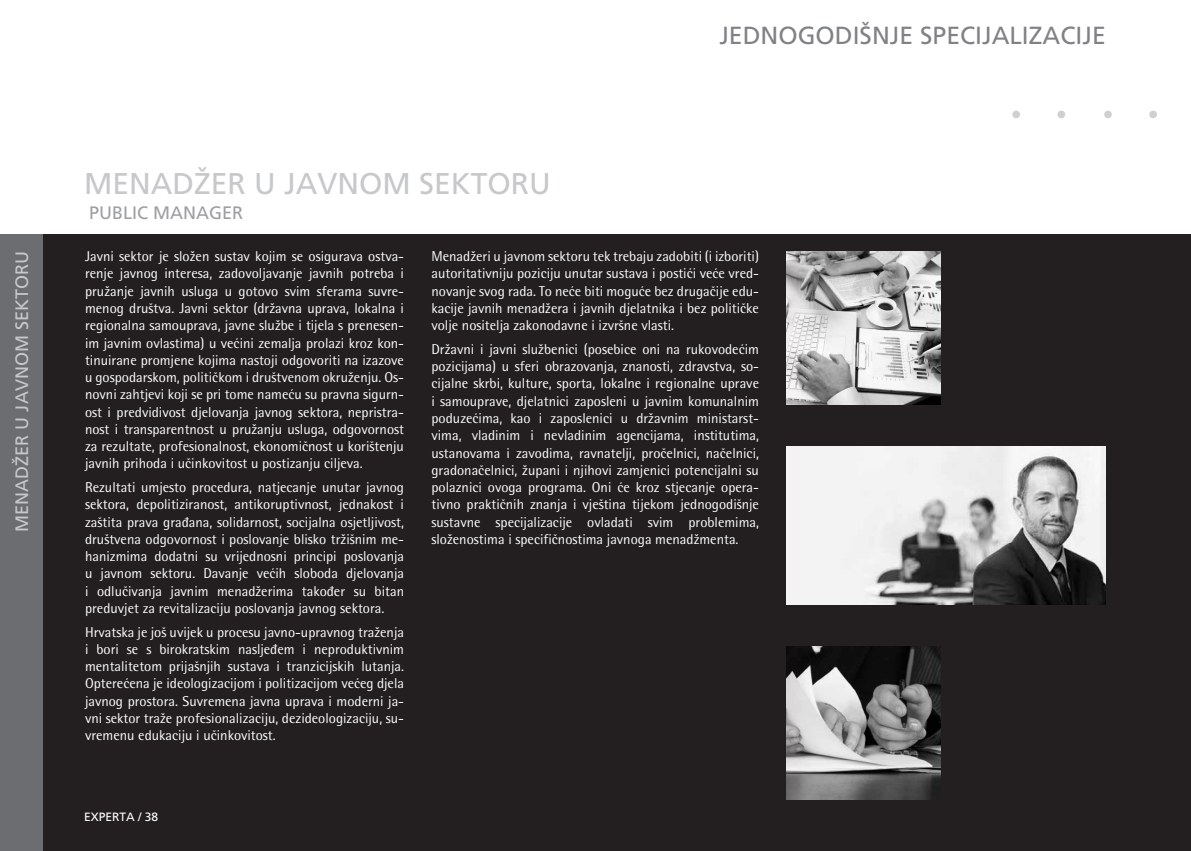
<style>
.page{position:relative;width:1191px;height:851px;background:#fff}
.page>*{position:absolute;margin:0;border:0;box-sizing:border-box;transform-origin:0 0}
.t1{font:30px "Frutiger Roman";color:#c7c8ca}
.t2{font:24.75px "Frutiger Roman";color:#808285}
.t3{font:18px "Frutiger Roman";color:#c7c8ca}
.t4{font:18px "Frutiger Roman";color:#9d9fa2}
.t5{font:14.25px/17.2px "Rotis Semi Sans";color:#fff;text-align:justify}
.t6{font:12px "Frutiger Roman";color:#fff}
</style>
<div class="page">
<div style="left:0;top:234px;width:1191px;height:616px;background:#231f20"></div>
<div style="left:0;top:234px;width:43px;height:616px;background:#6c6d70"></div>
<svg style="left:1012px;top:111px;width:8px;height:7px"></svg>
<svg style="left:1057px;top:111px;width:8px;height:7px"></svg>
<svg style="left:1104px;top:111px;width:7px;height:7px"></svg>
<svg style="left:1149px;top:111px;width:8px;height:7px"></svg>
<img style="left:787px;top:446px;width:319px;height:158px">
<img style="left:787px;top:251px;width:153px;height:153px">
<img style="left:787px;top:646px;width:153px;height:153px">
<p class="t3" style="left:11px;top:531px;width:279px;rotate:-90deg">MENADŽERUJAVNOMSEKTORU</p>
<h1 class="t1" style="left:84px;top:166px;width:48px">MENADŽER</h1>
<h1 class="t1" style="left:254px;top:166px;width:52px">U JAVNOM</h1>
<h1 class="t1" style="left:419px;top:166px;width:20px">SEKTORU</h1>
<h2 class="t2" style="left:719px;top:21px;width:388px">JEDNOGODI©NJE SPECIJALIZACIJE</h2>
<p class="t4" style="left:89px;top:202px;width:21px">PUBLIC</p>
<p class="t4" style="left:153px;top:202px;width:14px">MANAGER</p>
<p class="t5" style="left:85px;top:247px;width:320px">Javni sektor je složen sustav kojim se osigurava ostva&shy;renje javnog interesa, zadovoljavanje javnih potreba i pružanje javnih usluga u gotovo svim sferama suvre&shy;menog društva. Javni sektor (državna uprava, lokalna i regionalna samouprava, javne službe i tijela s prenesen&shy;im javnim ovlastima) u većini zemalja prolazi kroz kon&shy;tinuirane promjene kojima nastoji odgovoriti na izazove u gospodarskom, političkom i društvenom okruženju. Os&shy;novni zahtjevi koji se pri tome nameću su pravna sigurn&shy;ost i predvidivost djelovanja javnog sektora, nepristra&shy;nost i transparentnost u pružanju usluga, odgovornost za rezultate, profesionalnost, ekonomičnost u korištenju javnih prihoda i učinkovitost u postizanju ciljeva.</p>
<p class="t5" style="left:85px;top:478px;width:320px">Rezultati umjesto procedura, natjecanje unutar javnog sektora, depolitiziranost, antikoruptivnost, jednakost i zaštita prava građana, solidarnost, socijalna osjetljivost, društvena odgovornost i poslovanje blisko tržišnim me&shy;hanizmima dodatni su vrijednosni principi poslovanja u javnom sektoru. Davanje većih sloboda djelovanja i odlučivanja javnim menadžerima također su bitan preduvjet za revitalizaciju poslovanja javnog sektora.</p>
<p class="t5" style="left:85px;top:622px;width:320px">Hrvatska je još uvijek u procesu javno-upravnog traženja i bori se s birokratskim nasljeđem i neproduktivnim mentalitetom prijašnjih sustava i tranzicijskih lutanja.<br>Opterećena je ideologizacijom i politizacijom većeg djela javnog prostora. Suvremena javna uprava i moderni ja&shy;vni sektor traže profesionalizaciju, dezideologizaciju, su&shy;vremenu edukaciju i učinkovitost.</p>
<p class="t6" style="left:84px;top:809px;width:76px">EXPERTA / 38</p>
<p class="t5" style="left:431px;top:247px;width:329px">Menadžeri u javnom sektoru tek trebaju zadobiti (i izboriti) autoritativniju poziciju unutar sustava i postići veće vred&shy;novanje svog rada. To neće biti moguće bez drugačije edu&shy;kacije javnih menadžera i javnih djelatnika i bez političke volje nositelja zakonodavne i izvršne vlasti.</p>
<p class="t5" style="left:431px;top:340px;width:329px">Državni i javni službenici (posebice oni na rukovodećim pozicijama) u sferi obrazovanja, znanosti, zdravstva, so&shy;cijalne skrbi, kulture, sporta, lokalne i regionalne uprave i samouprave, djelatnici zaposleni u javnim komunalnim poduzećima, kao i zaposlenici u državnim ministarst&shy;vima, vladinim i nevladinim agencijama, institutima, ustanovama i zavodima, ravnatelji, pročelnici, načelnici, gradonačelnici, župani i njihovi zamjenici potencijalni su polaznici ovoga programa. Oni će kroz stjecanje opera&shy;tivno praktičnih znanja i vještina tijekom jednogodišnje sustavne specijalizacije ovladati svim problemima, složenostima i specifičnostima javnoga menadžmenta.</p>
</div>
